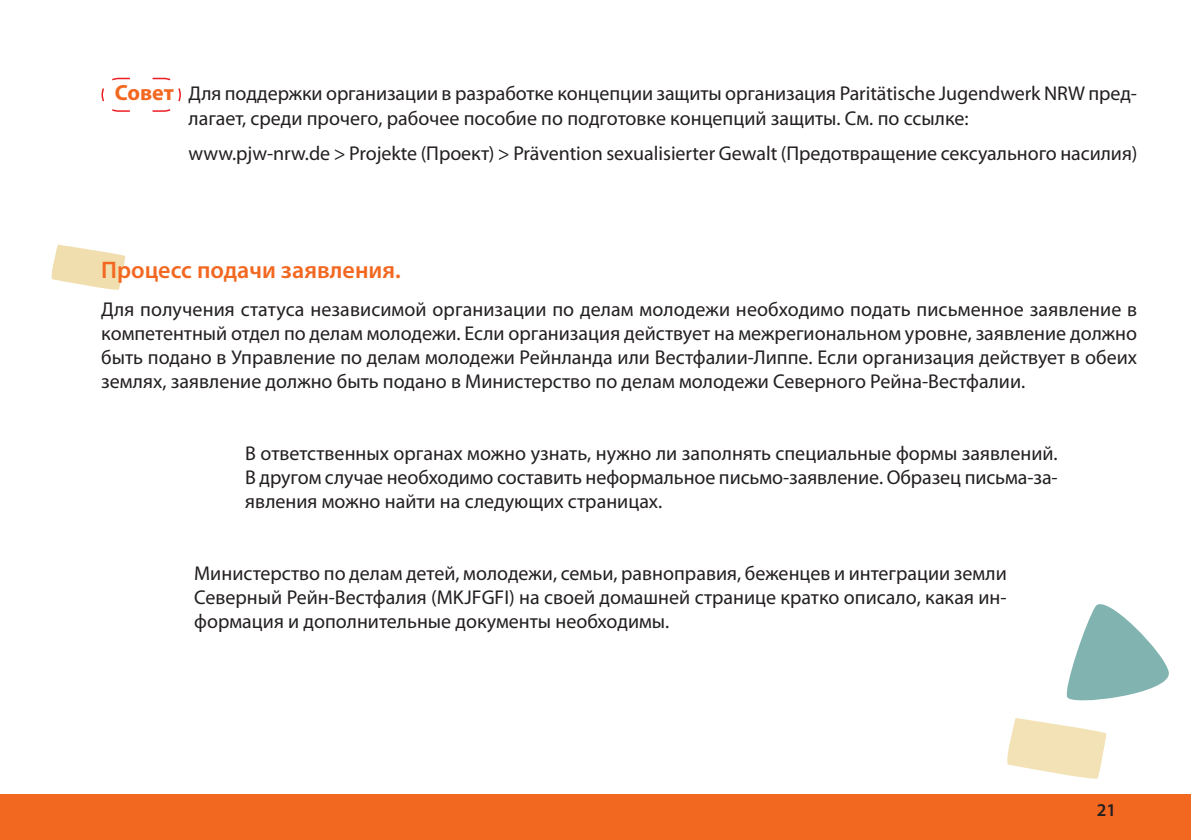
<style>
.page{position:relative;width:1191px;height:840px;background:#fff}
.page>*{position:absolute;margin:0;border:0;box-sizing:border-box;transform-origin:0 0}
.Headline_ZwÜ{font:600 24px "Myriad Pro";color:#f36821}
.Fließtext{font:20px/24px "Myriad Pro";letter-spacing:-.005em;color:#231f20;text-align:justify}
.t1{font:600 18px "Myriad Pro";color:#231f20}
.s1{font-weight:700;font-size:22px;color:#f36821}
</style>
<div class="page">
<div style="left:0;top:794px;width:1191px;height:45px;background:#f36821"></div>
<svg style="left:51px;top:244px;width:74px;height:46px"></svg>
<svg style="left:101px;top:77px;width:80px;height:35px"></svg>
<svg style="left:1007px;top:718px;width:99px;height:61px"></svg>
<svg style="left:1066px;top:604px;width:103px;height:97px"></svg>
<p class="Fließtext" style="left:189px;top:81px;width:950px;text-indent:-74px"><span class="s1">Совет</span> Для поддержки организации в разработке концепции защиты организация Paritätische Jugendwerk NRW пред&shy;лагает, среди прочего, рабочее пособие по подготовке концепций защиты. См. по ссылке:</p>
<p class="Fließtext" style="left:189px;top:141px;width:950px">www.pjw-nrw.de &gt; Projekte (Проект) &gt; Prävention sexualisierter Gewalt (Предотвращение сексуального насилия)</p>
<p class="Headline_ZwÜ" style="left:101px;top:255px;width:301px">Процесс подачи заявления.</p>
<p class="Fließtext" style="left:101px;top:296px;width:1037px">Для получения статуса независимой организации по делам молодежи необходимо подать письменное заявление в компетентный отдел по делам молодежи. Если организация действует на межрегиональном уровне, заявление должно быть подано в Управление по делам молодежи Рейнланда или Вестфалии-Липпе. Если организация действует в обеих землях, заявление должно быть подано в Министерство по делам молодежи Северного Рейна-Вестфалии.</p>
<p class="Fließtext" style="left:245px;top:440px;width:814px">В ответственных органах можно узнать, нужно ли заполнять специальные формы заявлений.<br>В другом случае необходимо составить неформальное письмо-заявление. Образец письма-за&shy;явления можно найти на следующих страницах.</p>
<p class="Fließtext" style="left:194px;top:560px;width:814px">Министерство по делам детей, молодежи, семьи, равноправия, беженцев и интеграции земли Северный Рейн-Вестфалия (MKJFGFI) на своей домашней странице кратко описало, какая ин&shy;формация и дополнительные документы необходимы.</p>
<p class="t1" style="left:1096px;top:797px;width:21px">21</p>
</div>
